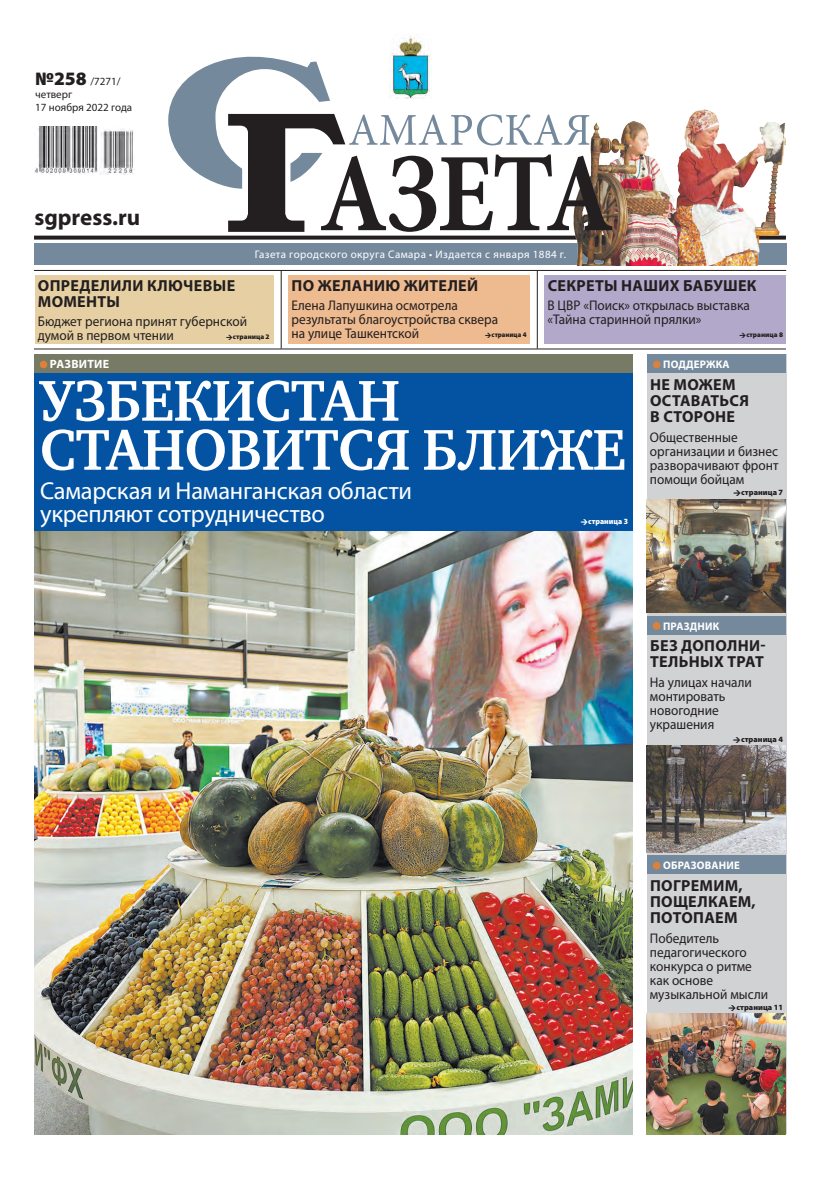
<style>
.page{position:relative;width:820px;height:1191px;background:#fff}
.page>*{position:absolute;margin:0;border:0;box-sizing:border-box;transform-origin:0 0}
.t1{font:700 59px/49px "Charter C";letter-spacing:-.01em;color:#fff;scale:.95 1}
.t2{font:24.5px/23px "Myriad Pro";letter-spacing:-.01em;color:#fff}
.t3{font:700 23px "Myriad Pro";color:#231f20}
.t4{font:700 16px/16px "Myriad Pro";letter-spacing:.02em;color:#231f20}
.t5{font:14px/14px "Myriad Pro";color:#231f20;scale:.95 1}
.t6{font:700 12px "Myriad Pro";letter-spacing:.02em;color:#fff}
.t7{font:11px "Myriad Pro";letter-spacing:.04em;color:#fff}
.t8{font:11px/13px "Myriad Pro";color:#231f20}
.t9{font:700 11px "Myriad Pro";letter-spacing:.02em;color:#fff}
.t10{font:900 8px "Myriad Pro";color:#231f20}
.t11{font:900 8px "Myriad Pro";color:#fff;scale:.95 1}
.t12{font:900 7px "Myriad Pro";color:#231f20}
.t13{font:900 7px "Myriad Pro";color:#231f20;scale:.95 1}
.s1{font-weight:900;font-size:19px}
</style>
<div class="page">
<div style="left:34px;top:372px;width:598px;height:159px;background:#0353a2"></div>
<div style="left:34px;top:354px;width:598px;height:19px;background:#777a65"></div>
<div style="left:40px;top:361px;width:7px;height:7px;background:#de8138;border-radius:50%"></div>
<div style="left:34px;top:244px;width:751px;height:21px;background:#75899d"></div>
<div style="left:646px;top:354px;width:139px;height:780px;background:#d1d2d4"></div>
<hr style="left:34px;top:348px;width:751px;height:1px;background:#231f20">
<img style="left:34px;top:126px;width:101px;height:49px">
<hr style="left:34px;top:270px;width:751px;height:1px;background:#231f20">
<div style="left:647px;top:616px;width:138px;height:18px;background:#75899d"></div>
<div style="left:652px;top:622px;width:8px;height:7px;background:#de8138;border-radius:50%"></div>
<div style="left:647px;top:855px;width:138px;height:19px;background:#75899d"></div>
<div style="left:652px;top:862px;width:8px;height:7px;background:#de8138;border-radius:50%"></div>
<img style="left:646px;top:746px;width:139px;height:106px">
<img style="left:646px;top:1013px;width:139px;height:121px">
<img style="left:646px;top:499px;width:139px;height:114px">
<hr style="left:536px;top:270px;width:1px;height:78px;background:#231f20">
<hr style="left:280px;top:270px;width:1px;height:78px;background:#231f20">
<div style="left:288px;top:276px;width:241px;height:68px;background:#eeba8f"></div>
<div style="left:35px;top:276px;width:238px;height:68px;background:#e6d0a3"></div>
<div style="left:544px;top:276px;width:241px;height:68px;background:#b2a8ca"></div>
<div style="left:647px;top:354px;width:138px;height:19px;background:#75899d"></div>
<div style="left:652px;top:361px;width:8px;height:7px;background:#de8138;border-radius:50%"></div>
<svg style="left:34px;top:236px;width:535px;height:4px;background:#383435"></svg>
<img style="left:569px;top:109px;width:216px;height:156px">
<svg style="left:168px;top:56px;width:444px;height:176px"></svg>
<img style="left:389px;top:36px;width:42px;height:62px">
<img style="left:34px;top:531px;width:598px;height:603px">
<p class="t8" style="left:35px;top:75px;width:98px"><span class="s1">№258</span> /7271/ четверг<br>17 ноября 2022 года</p>
<h3 class="t3" style="left:34px;top:202px;width:107px">sgpress.ru</h3>
<p class="t7" style="left:254px;top:247px;width:313px">Газета городского округа Самара • Издается с января 1884 г.</p>
<p class="t4" style="left:291px;top:277px;width:188px">По желанию жителей</p>
<p class="t5" style="left:291px;top:298px;width:219px">Елена Лапушкина осмотрела результаты благоустройства сквера на улице Ташкентской</p>
<p class="t4" style="left:38px;top:277px;width:199px">Определили ключевые моменты</p>
<p class="t5" style="left:38px;top:314px;width:222px">Бюджет региона принят губернской думой в первом чтении</p>
<p class="t4" style="left:547px;top:277px;width:210px">Секреты наших бабушек</p>
<p class="t5" style="left:547px;top:298px;width:214px">В ЦВР «Поиск» открылась выставка «Тайна старинной прялки»</p>
<p class="t12" style="left:746px;top:331px;width:38px">страница 8</p>
<p class="t9" style="left:663px;top:357px;width:68px">Поддержка</p>
<p class="t4" style="left:650px;top:376px;width:100px">Не можем оставаться в стороне</p>
<p class="t5" style="left:649px;top:430px;width:137px">Общественные организации и бизнес разворачивают фронт помощи бойцам</p>
<p class="t10" style="left:741px;top:487px;width:43px">страница 7</p>
<p class="t13" style="left:491px;top:331px;width:38px">страница 4</p>
<p class="t12" style="left:233px;top:333px;width:38px">страница 2</p>
<p class="t6" style="left:50px;top:356px;width:61px">Развитие</p>
<h1 class="t1" style="left:40px;top:377px;width:618px">Узбекистан становится ближе</h1>
<h2 class="t2" style="left:40px;top:479px;width:373px">Самарская и Наманганская области укрепляют сотрудничество</h2>
<p class="t11" style="left:588px;top:516px;width:43px">страница 3</p>
<p class="t9" style="left:662px;top:618px;width:58px">праздник</p>
<p class="t4" style="left:649px;top:637px;width:117px">Без дополни&shy;тельных трат</p>
<p class="t5" style="left:649px;top:675px;width:109px">На улицах начали монтировать новогодние украшения</p>
<p class="t10" style="left:740px;top:735px;width:43px">страница 4</p>
<p class="t9" style="left:662px;top:858px;width:78px">Образование</p>
<p class="t4" style="left:649px;top:877px;width:107px">Погремим, пощелкаем, потопаем</p>
<p class="t5" style="left:649px;top:931px;width:126px">Победитель педагогического конкурса о ритме как основе музыкальной мысли</p>
<p class="t10" style="left:736px;top:1002px;width:48px">страница 11</p>
</div>
